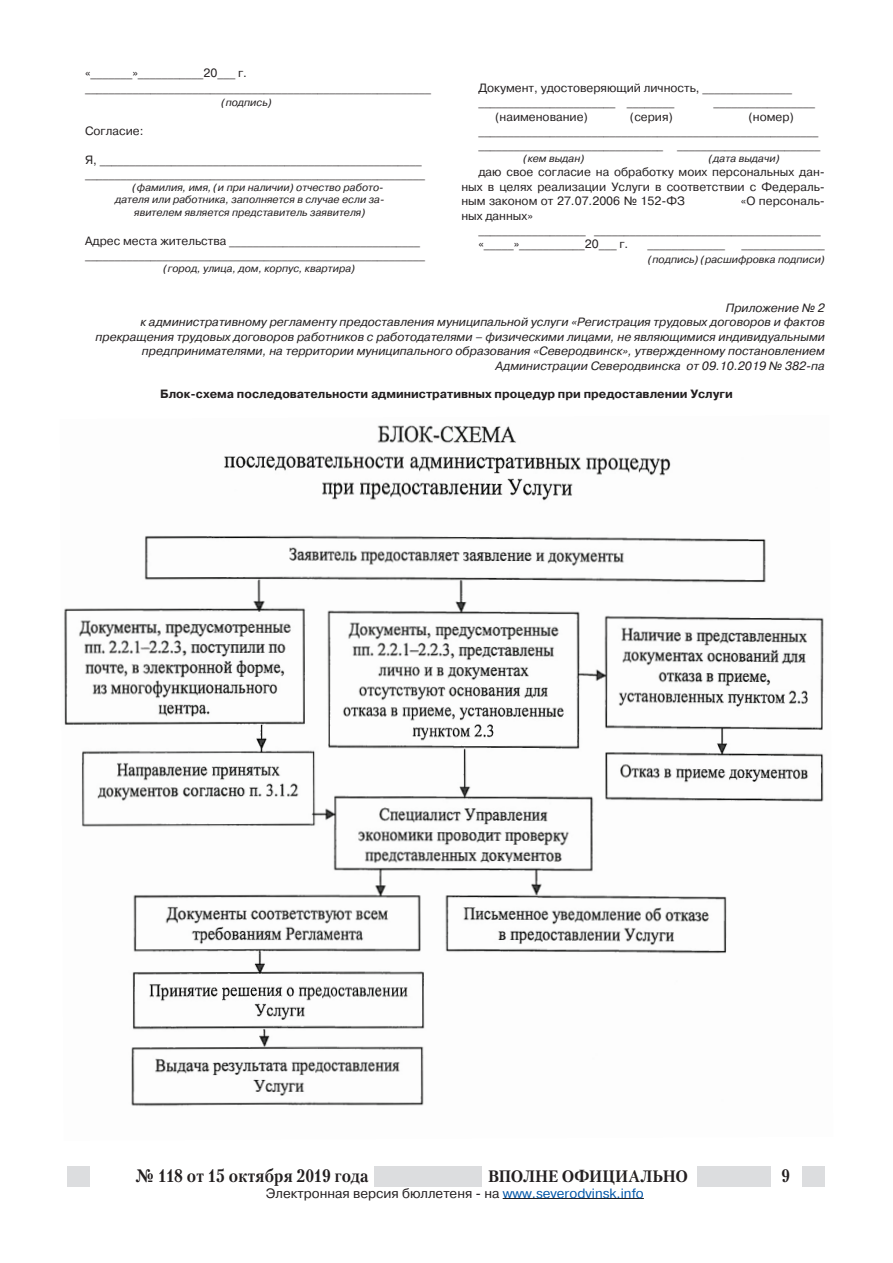
<style>
.page{position:relative;width:893px;height:1263px;background:#fff}
.page>*{position:absolute;margin:0;border:0;box-sizing:border-box;transform-origin:0 0}
.t1{font:700 18px "Petersburg C";color:#231f20;scale:.93 1}
.t2{font:700 18px "Petersburg C";color:#231f20;scale:.9 1}
.t3{font:700 16.5px "Petersburg C";letter-spacing:.01em;color:#231f20;scale:.93 1}
.t4{font:13.5px "Pragmatica C";color:#231f20}
.t5{font:12px/14.4px "Pragmatica C";color:#231f20}
.t6{font:italic 12px/14.4px "Pragmatica C";color:#231f20;text-align:right}
.t7{font:700 12px "Pragmatica C";color:#231f20}
.t8{font:italic 10.5px "Pragmatica C";color:#231f20}
.s1{color:#0156a8}
</style>
<div class="page">
<hr style="left:503px;top:1198px;width:141px;height:1px;background:#231f20">
<div style="left:67px;top:1166px;width:22px;height:20px;background:#dcdddf"></div>
<div style="left:802px;top:1166px;width:22px;height:20px;background:#dcdddf"></div>
<div style="left:697px;top:1166px;width:73px;height:20px;background:#dcdddf"></div>
<div style="left:375px;top:1166px;width:107px;height:20px;background:#dcdddf"></div>
<img style="left:64px;top:425px;width:760px;height:681px">
<p class="t5" style="left:85px;top:66px;width:347px">«_______»___________20___ г. __________________________________________________________</p>
<p class="t8" style="left:222px;top:97px;width:52px">(подпись)</p>
<p class="t5" style="left:85px;top:124px;width:60px">Согласие:</p>
<p class="t5" style="left:85px;top:152px;width:341px">Я, ______________________________________________________ _________________________________________________________</p>
<p class="t8" style="left:133px;top:181px;width:252px">(фамилия, имя, (и при наличии) отчество работо-</p>
<p class="t8" style="left:115px;top:194px;width:271px">дателя или работника, заполняется в случае если за-</p>
<p class="t8" style="left:134px;top:206px;width:233px">явителем является представитель заявителя)</p>
<p class="t5" style="left:85px;top:233px;width:341px">Адрес места жительства ________________________________ _________________________________________________________</p>
<p class="t8" style="left:164px;top:262px;width:193px">(город, улица, дом, корпус, квартира)</p>
<p class="t5" style="left:478px;top:80px;width:315px">Документ, удостоверяющий личность, _______________ _______________________ ________</p>
<p class="t5" style="left:714px;top:95px;width:103px">_________________</p>
<p class="t5" style="left:495px;top:109px;width:94px">(наименование)</p>
<p class="t5" style="left:630px;top:109px;width:44px">(серия)</p>
<p class="t5" style="left:478px;top:109px;width:343px;text-indent:270px">(номер) _________________________________________________________ _______________________________ ________________________</p>
<p class="t8" style="left:524px;top:152px;width:62px">(кем выдан)</p>
<p class="t8" style="left:709px;top:152px;width:72px">(дата выдачи)</p>
<p class="t5" style="left:461px;top:165px;width:365px;text-align:justify;text-indent:17px">даю свое согласие на обработку моих персональных дан&shy;ных в целях реализации Услуги в соответствии с Федераль&shy;ным законом от 27.07.2006 № 152-ФЗ</p>
<p class="t5" style="left:741px;top:194px;width:86px">«О персональ-</p>
<p class="t5" style="left:478px;top:208px;width:344px;text-indent:-17px">ных данных»<br>__________________ ______________________________________ «_____»___________20___ г.</p>
<p class="t5" style="left:647px;top:237px;width:79px">_____________</p>
<p class="t5" style="left:741px;top:237px;width:85px">______________</p>
<p class="t8" style="left:648px;top:253px;width:178px">(подпись) (расшифровка подписи)</p>
<p class="t6" style="left:96px;top:301px;width:731px">Приложение № 2<br>к административному регламенту предоставления муниципальной услуги «Регистрация трудовых договоров и фактов прекращения трудовых договоров работников с работодателями – физическими лицами, не являющимися индивидуальными предпринимателями, на территории муниципального образования «Северодвинск», утвержденному постановлением Администрации Северодвинска от 09.10.2019 № 382-па</p>
<p class="t7" style="left:160px;top:388px;width:574px">Блок-схема последовательности административных процедур при предоставлении Услуги</p>
<h1 class="t1" style="left:135px;top:1165px;width:253px">№ 118 от 15 октября 2019 года</h1>
<h2 class="t3" style="left:488px;top:1166px;width:216px">ВПОЛНЕ ОФИЦИАЛЬНО</h2>
<h1 class="t2" style="left:782px;top:1164px;width:11px">9</h1>
<p class="t4" style="left:266px;top:1186px;width:379px">Электронная версия бюллетеня - на <span class="s1">www.severodvinsk.info</span></p>
</div>
